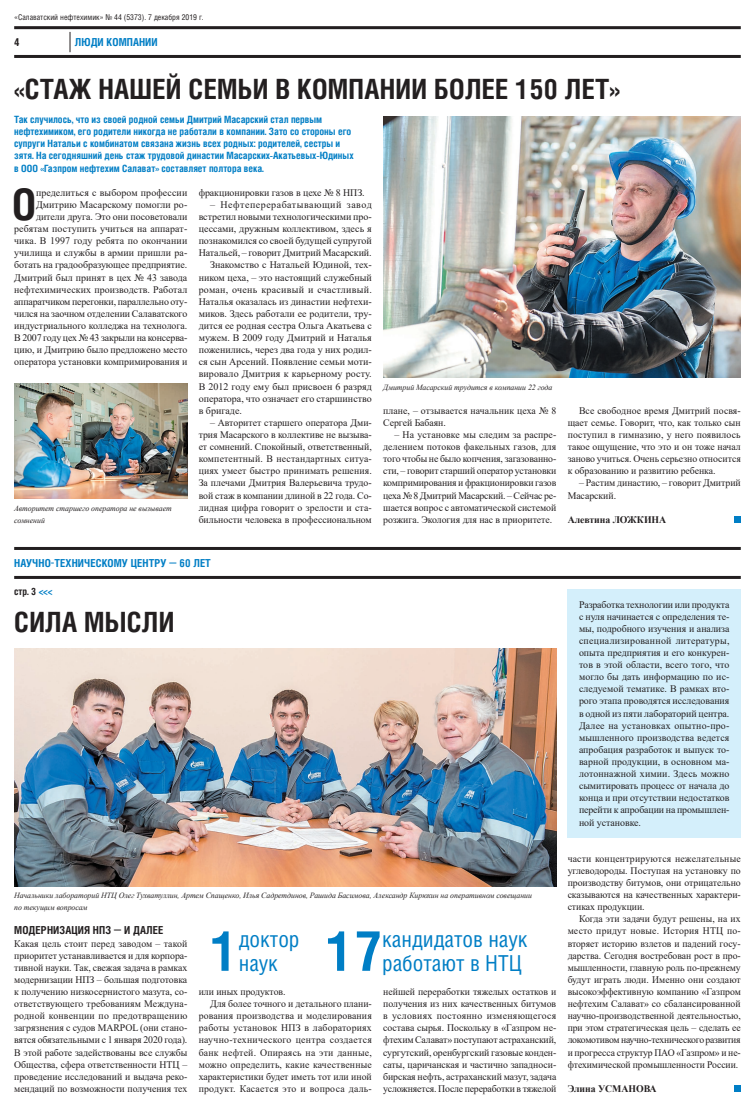
<style>
.page{position:relative;width:755px;height:1106px;background:#fff}
.page>*{position:absolute;margin:0;border:0;box-sizing:border-box;transform-origin:0 0}
.t1{font:700 55.5px "Helios Cond";color:#007ec5}
.t2{font:700 43.5px "Helios Cond";color:#231f20}
.t3{font:700 27.9px "Helios Cond";letter-spacing:.01em;color:#231f20}
.t4{font:22px/24.2px "Helios Cond";color:#007ec5}
.t5{font:700 11px "Helios Cond";letter-spacing:.01em;color:#007ec5}
.t6{font:700 11px "Helios Cond";letter-spacing:.01em;color:#231f20}
.t7{font:10px/12.1px "Times New Roman";letter-spacing:-.005em;color:#231f20;text-align:justify}
.t8{font:700 10px/12.1px "Helios Cond";color:#007ec5}
.t9{font:10px "Times New Roman";letter-spacing:.025em;color:#231f20}
.t10{font:10px "Times New Roman";letter-spacing:.015em;color:#231f20}
.t11{font:10px "Times New Roman";letter-spacing:.02em;color:#231f20}
.t12{font:700 10px "Times New Roman";letter-spacing:-.005em;color:#231f20}
.t13{font:10px "Times New Roman";letter-spacing:.05em;color:#231f20}
.t14{font:700 10px "Helios Cond";color:#231f20}
.t15{font:italic 8px/12.1px "Times New Roman";letter-spacing:-.005em;color:#231f20}
.t16{font:8px "Helios Cond";color:#231f20}
.s1{color:#007ec5}
</style>
<div class="page">
<div style="left:567px;top:589px;width:173px;height:248px;background:#d4effb"></div>
<hr style="left:14px;top:26px;width:726px;height:3px;background:#231f20">
<hr style="left:14px;top:55px;width:726px;height:3px;background:#231f20">
<hr style="left:14px;top:547px;width:726px;height:3px;background:#231f20">
<hr style="left:14px;top:576px;width:726px;height:3px;background:#231f20">
<svg style="left:70px;top:32px;width:1px;height:20px"></svg>
<img style="left:383px;top:116px;width:357px;height:261px">
<img style="left:14px;top:648px;width:542px;height:238px">
<img style="left:14px;top:383px;width:173px;height:115px">
<div style="left:733px;top:1085px;width:7px;height:6px;background:#007ec5"></div>
<div style="left:733px;top:516px;width:7px;height:7px;background:#007ec5"></div>
<p class="t16" style="left:14px;top:12px;width:191px">«Салаватский нефтехимик» № 44 (5373). 7 декабря 2019 г.</p>
<p class="t6" style="left:14px;top:35px;width:7px">4</p>
<p class="t5" style="left:75px;top:35px;width:84px">ЛЮДИ КОМПАНИИ</p>
<h3 class="t3" style="left:14px;top:70px;width:607px">«СТАЖ НАШЕЙ СЕМЬИ В КОМПАНИИ БОЛЕЕ 150 ЛЕТ»</h3>
<p class="t8" style="left:14px;top:113px;width:340px">Так случилось, что из своей родной семьи Дмитрий Масарский стал первым нефтехимиком, его родители никогда не работали в компании. Зато со стороны его супруги Натальи с комбинатом связана жизнь всех родных: родителей, сестры и зятя. На сегодняшний день стаж трудовой династии Масарских-Акатьевых-Юдиных в ООО «Газпром нефтехим Салават» составляет полтора века.</p>
<h2 class="t2" style="left:12px;top:175px;width:26px">О</h2>
<p class="t7" style="left:14px;top:186px;width:174px;text-align:right">пределиться с выбором профессии Дмитрию Масарскому помогли ро&shy;дители друга. Это они посоветовали ребятам поступить учиться на аппарат&shy;чика. В 1997 году ребята по окончании училища и службы в армии пришли ра&shy;ботать на градообразующее предприятие.<br>Дмитрий был принят в цех № 43 завода нефтехимических производств. Работал аппаратчиком перегонки, параллельно оту&shy;чился на заочном отделении Салаватского индустриального колледжа на технолога.<br>В 2007 году цех № 43 закрыли на консерва&shy;цию, и Дмитрию было предложено место оператора установки компримирования и</p>
<p class="t7" style="left:198px;top:186px;width:167px">фракционировки газов в цехе № 8 НПЗ.</p>
<p class="t13" style="left:210px;top:197px;width:163px">– Нефтеперерабатывающий завод</p>
<p class="t7" style="left:198px;top:210px;width:174px">встретил новыми технологическими про-</p>
<p class="t7" style="left:198px;top:222px;width:174px">цессами, дружным коллективом, здесь я</p>
<p class="t7" style="left:198px;top:234px;width:174px">познакомился со своей будущей супругой</p>
<p class="t7" style="left:198px;top:247px;width:174px">Натальей, – говорит Дмитрий Масарский.</p>
<p class="t7" style="left:210px;top:259px;width:163px">Знакомство с Натальей Юдиной, тех-</p>
<p class="t7" style="left:198px;top:271px;width:174px">ником цеха, – это настоящий служебный</p>
<p class="t9" style="left:198px;top:282px;width:174px">роман, очень красивый и счастливый.</p>
<p class="t7" style="left:198px;top:295px;width:174px">Наталья оказалась из династии нефтехи-</p>
<p class="t7" style="left:198px;top:307px;width:174px">миков. Здесь работали ее родители, тру-</p>
<p class="t7" style="left:198px;top:319px;width:174px">дится ее родная сестра Ольга Акатьева с</p>
<p class="t7" style="left:198px;top:331px;width:174px">мужем. В 2009 году Дмитрий и Наталья</p>
<p class="t7" style="left:198px;top:343px;width:174px">поженились, через два года у них родил-</p>
<p class="t7" style="left:198px;top:355px;width:174px">ся сын Арсений. Появление семьи моти-</p>
<p class="t7" style="left:198px;top:368px;width:174px">вировало Дмитрия к карьерному росту.</p>
<p class="t7" style="left:198px;top:380px;width:174px">В 2012 году ему был присвоен 6 разряд</p>
<p class="t7" style="left:198px;top:392px;width:174px">оператора, что означает его старшинство</p>
<p class="t7" style="left:198px;top:404px;width:45px">в бригаде.</p>
<p class="t7" style="left:198px;top:416px;width:174px;text-indent:11px">– Авторитет старшего оператора Дми&shy;трия Масарского в коллективе не вызыва&shy;ет сомнений. Спокойный, ответственный, компетентный. В нестандартных ситуа&shy;циях умеет быстро принимать решения.<br>За плечами Дмитрия Валерьевича трудо&shy;вой стаж в компании длиной в 22 года. Со&shy;лидная цифра говорит о зрелости и ста&shy;бильности человека в профессиональном</p>
<p class="t15" style="left:14px;top:502px;width:159px">Авторитет старшего оператора не вызывает сомнений</p>
<p class="t15" style="left:383px;top:380px;width:170px">Дмитрий Масарский трудится в компании 22 года</p>
<p class="t7" style="left:383px;top:404px;width:174px">плане, – отзывается начальник цеха № 8<br>Сергей Бабаян.</p>
<p class="t7" style="left:383px;top:428px;width:174px;text-indent:11px">– На установке мы следим за распре&shy;делением потоков факельных газов, для того чтобы не было копчения, загазованно&shy;сти, – говорит старший оператор установки компримирования и фракционировки газов цеха № 8 Дмитрий Масарский. – Сейчас ре&shy;шается вопрос с автоматической системой розжига. Экология для нас в приоритете.</p>
<p class="t7" style="left:567px;top:404px;width:174px;text-indent:11px">Все свободное время Дмитрий посвя&shy;щает семье. Говорит, что, как только сын поступил в гимназию, у него появилось такое ощущение, что это и он тоже начал заново учиться. Очень серьезно относится к образованию и развитию ребенка.</p>
<p class="t7" style="left:567px;top:476px;width:174px;text-indent:11px">– Растим династию, – говорит Дмитрий<br>Масарский.</p>
<p class="t12" style="left:567px;top:512px;width:100px">Алевтина ЛОЖКИНА</p>
<p class="t5" style="left:14px;top:555px;width:198px">НАУЧНО-ТЕХНИЧЕСКОМУ ЦЕНТРУ — 60 ЛЕТ</p>
<p class="t14" style="left:14px;top:585px;width:40px">стр. 3 <span class="s1">&lt;&lt;&lt;</span></p>
<h3 class="t3" style="left:14px;top:603px;width:161px">СИЛА МЫСЛИ</h3>
<p class="t7" style="left:578px;top:598px;width:152px">Разработка технологии или продукта с нуля начинается с определения те&shy;мы, подробного изучения и анализа специализированной литературы, опыта предприятия и его конкурен&shy;тов в этой области, всего того, что могло бы дать информацию по ис&shy;следуемой тематике. В рамках вто&shy;рого этапа проводятся исследования в одной из пяти лабораторий центра.<br>Далее на установках опытно-про&shy;мышленного производства ведется апробация разработок и выпуск то&shy;варной продукции, в основном ма&shy;лотоннажной химии. Здесь можно сымитировать процесс от начала до конца и при отсутствии недостатков перейти к апробации на промышлен&shy;ной установке.</p>
<p class="t15" style="left:14px;top:889px;width:519px">Начальники лабораторий НТЦ Олег Тухватуллин, Артем Спащенко, Илья Садретдинов, Рашида Басимова, Александр Кирюхин на оперативном совещании по текущим вопросам</p>
<p class="t6" style="left:14px;top:923px;width:150px">МОДЕРНИЗАЦИЯ НПЗ — И ДАЛЕЕ</p>
<p class="t7" style="left:14px;top:936px;width:174px">Какая цель стоит перед заводом – такой приоритет устанавливается и для корпора&shy;тивной науки. Так, свежая задача в рамках модернизации НПЗ – большая подготовка к получению низкосернистого мазута, со&shy;ответствующего требованиям Междуна&shy;родной конвенции по предотвращению загрязнения с судов MARPOL (они стано&shy;вятся обязательными с 1 января 2020 года).<br>В этой работе задействованы все службы Общества, сфера ответственности НТЦ – проведение исследований и выдача реко&shy;мендаций по возможности получения тех</p>
<h1 class="t1" style="left:211px;top:913px;width:29px">1</h1>
<h3 class="t4" style="left:238px;top:926px;width:62px">доктор наук</h3>
<h1 class="t1" style="left:326px;top:913px;width:57px">17</h1>
<h3 class="t4" style="left:382px;top:926px;width:147px">кандидатов наук работают в НТЦ</h3>
<p class="t7" style="left:198px;top:985px;width:88px">или иных продуктов.</p>
<p class="t7" style="left:210px;top:997px;width:163px">Для более точного и детального плани-</p>
<p class="t10" style="left:198px;top:1008px;width:174px">рования производства и моделирования</p>
<p class="t11" style="left:198px;top:1020px;width:174px">работы установок НПЗ в лабораториях</p>
<p class="t9" style="left:198px;top:1033px;width:174px">научно-технического центра создается</p>
<p class="t11" style="left:198px;top:1045px;width:174px">банк нефтей. Опираясь на эти данные,</p>
<p class="t10" style="left:198px;top:1057px;width:174px">можно определить, какие качественные</p>
<p class="t7" style="left:198px;top:1070px;width:174px">характеристики будет иметь тот или иной</p>
<p class="t9" style="left:198px;top:1081px;width:174px">продукт. Касается это и вопроса даль-</p>
<p class="t7" style="left:383px;top:985px;width:174px">нейшей переработки тяжелых остатков и получения из них качественных битумов в условиях постоянно изменяющегося состава сырья. Поскольку в «Газпром не&shy;фтехим Салават» поступают астраханский, сургутский, оренбургский газовые конден&shy;саты, царичанская и частично западноси&shy;бирская нефть, астраханский мазут, задача усложняется. После переработки в тяжелой</p>
<p class="t7" style="left:567px;top:852px;width:174px">части концентрируются нежелательные углеводороды. Поступая на установку по производству битумов, они отрицательно сказываются на качественных характери&shy;стиках продукции.</p>
<p class="t7" style="left:567px;top:912px;width:174px;text-indent:11px">Когда эти задачи будут решены, на их место придут новые. История НТЦ по&shy;вторяет историю взлетов и падений госу&shy;дарства. Сегодня востребован рост в про&shy;мышленности, главную роль по-прежнему будут играть люди. Именно они создают высокоэффективную компанию «Газпром нефтехим Салават» со сбалансированной научно-производственной деятельностью, при этом стратегическая цель – сделать ее локомотивом научно-технического развития и прогресса структур ПАО «Газпром» и не&shy;фтехимической промышленности России.</p>
<p class="t12" style="left:567px;top:1081px;width:90px">Элина УСМАНОВА</p>
</div>
